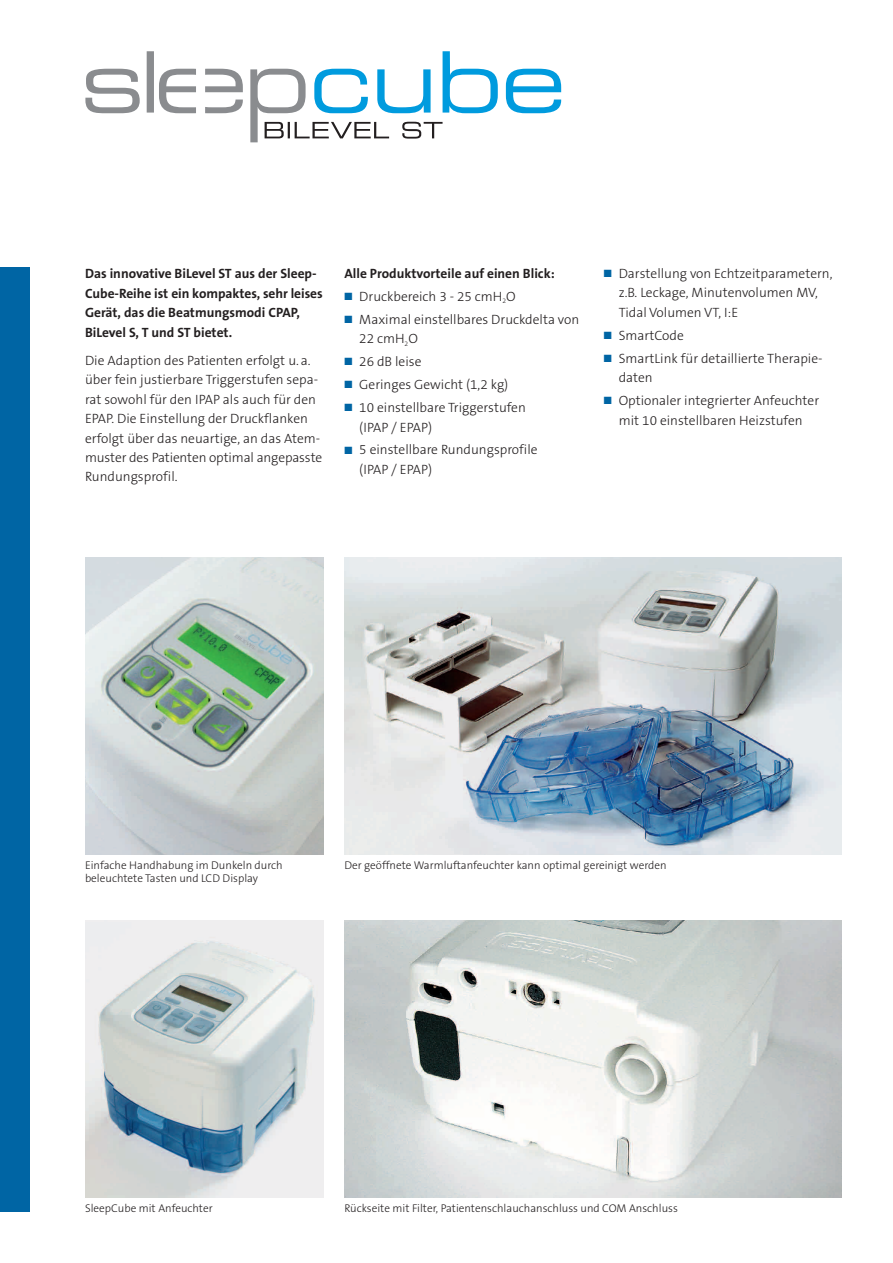
<style>
.page{position:relative;width:893px;height:1263px;background:#fff}
.page>*{position:absolute;margin:0;border:0;box-sizing:border-box;transform-origin:0 0}
.t1{font:300 13.5px/19.5px "The Sans B3";color:#231f20}
.t2{font:700 13.5px/19.5px "The Sans B7";color:#231f20}
.t3{font:300 11.25px "The Sans B3";color:#231f20}
.s1{color:#0065a4}
</style>
<div class="page">
<img style="left:85px;top:557px;width:238px;height:298px">
<img style="left:85px;top:921px;width:238px;height:276px">
<svg style="left:85px;top:51px;width:476px;height:91px"></svg>
<img style="left:344px;top:921px;width:498px;height:276px">
<img style="left:344px;top:557px;width:498px;height:298px">
<div style="left:0;top:268px;width:30px;height:944px;background:#0065a4"></div>
<p class="t2" style="left:85px;top:264px;width:239px">Das innovative BiLevel ST aus der Sleep-Cube-Reihe ist ein kompaktes, sehr leises Gerät, das die Beatmungsmodi CPAP, BiLevel S, T und ST bietet.</p>
<p class="t1" style="left:85px;top:351px;width:239px">Die Adaption des Patienten erfolgt u.a. über fein justierbare Triggerstufen sepa&shy;rat sowohl für den IPAP als auch für den EPAP. Die Einstellung der Druckflanken erfolgt über das neuartige, an das Atem&shy;muster des Patienten optimal angepasste Rundungsprofil.</p>
<p class="t2" style="left:344px;top:264px;width:212px">Alle Produktvorteile auf einen Blick:</p>
<p class="t1" style="left:344px;top:287px;width:173px"><span class="s1">■</span> Druckbereich 3 - 25 cmH<sub>2</sub>O</p>
<p class="t1" style="left:359px;top:310px;width:221px;text-indent:-15px"><span class="s1">■</span> Maximal einstellbares Druckdelta von<br>22 cmH<sub>2</sub>O</p>
<p class="t1" style="left:344px;top:352px;width:79px"><span class="s1">■</span> 26 dB leise</p>
<p class="t1" style="left:344px;top:375px;width:165px"><span class="s1">■</span> Geringes Gewicht (1,2 kg)</p>
<p class="t1" style="left:359px;top:398px;width:168px;text-indent:-15px"><span class="s1">■</span> 10 einstellbare Triggerstufen (IPAP / EPAP)</p>
<p class="t1" style="left:359px;top:441px;width:180px;text-indent:-15px"><span class="s1">■</span> 5 einstellbare Rundungsprofile (IPAP / EPAP)</p>
<p class="t1" style="left:619px;top:264px;width:215px;text-indent:-15px"><span class="s1">■</span> Darstellung von Echtzeitparametern, z.B. Leckage, Minutenvolumen MV,<br>Tidal Volumen VT, I:E</p>
<p class="t1" style="left:604px;top:326px;width:82px"><span class="s1">■</span> SmartCode</p>
<p class="t1" style="left:619px;top:349px;width:204px;text-indent:-15px"><span class="s1">■</span> SmartLink für detaillierte Therapie&shy;daten</p>
<p class="t1" style="left:604px;top:391px;width:217px;text-align:center"><span class="s1">■</span> Optionaler integrierter Anfeuchter mit 10 einstellbaren Heizstufen</p>
<p class="t3" style="left:85px;top:860px;width:199px">Einfache Handhabung im Dunkeln durch</p>
<p class="t3" style="left:344px;top:860px;width:324px">Der geöffnete Warmluftanfeuchter kann optimal gereinigt werden</p>
<p class="t3" style="left:85px;top:873px;width:175px">beleuchtete Tasten und LCD Display</p>
<p class="t3" style="left:85px;top:1202px;width:129px">SleepCube mit Anfeuchter</p>
<p class="t3" style="left:344px;top:1202px;width:335px">Rückseite mit Filter, Patientenschlauchanschluss und COM Anschluss</p>
</div>
